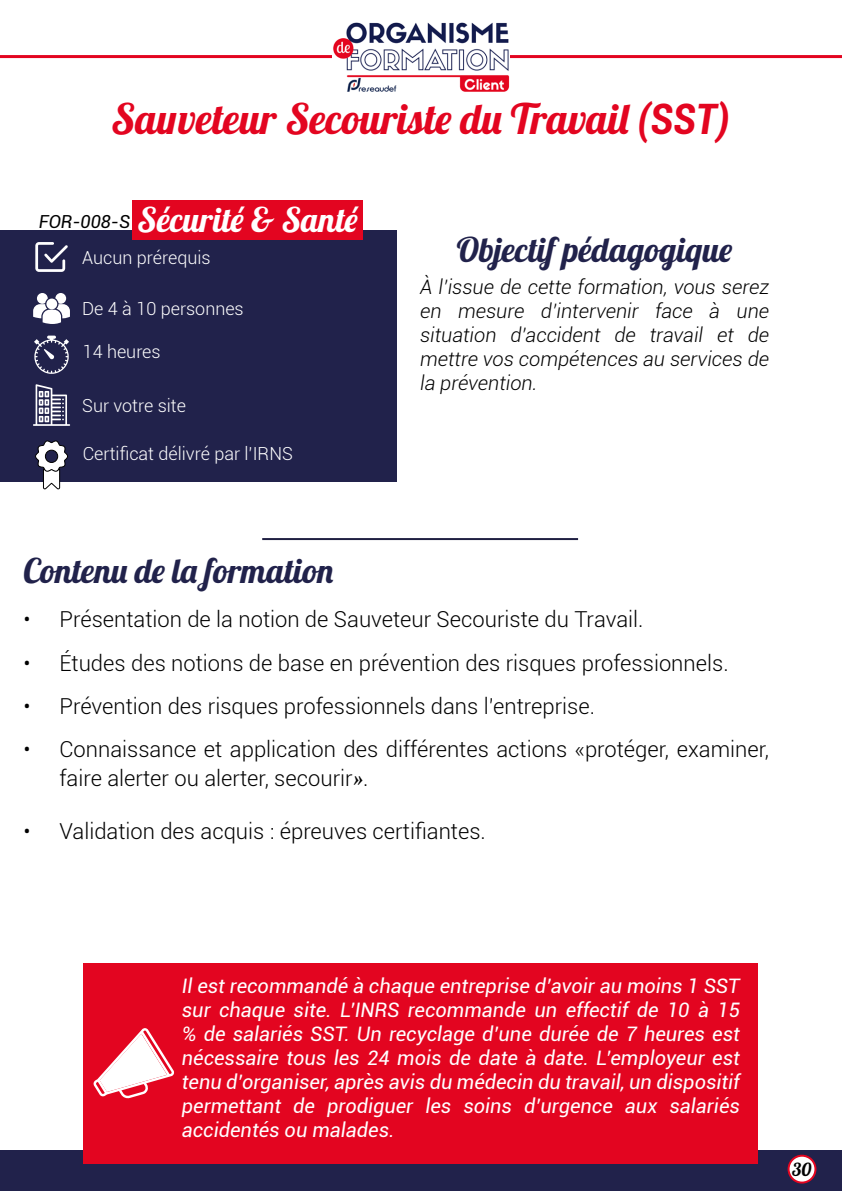
<style>
.page{position:relative;width:842px;height:1191px;background:#fff}
.page>*{position:absolute;margin:0;border:0;box-sizing:border-box;transform-origin:0 0}
.t1{font:42px "Lobster 1.4";letter-spacing:.02em;color:#e30520}
.t2{font:34px "Lobster 1.4";color:#21224b}
.t3{font:34px "Lobster 1.4";letter-spacing:.015em;color:#fff}
.t4{font:300 22px/28.8px "Roboto";color:#000}
.t5{font:italic 20px/24px "Roboto";color:#fff;text-align:justify}
.t6{font:italic 300 20px/24px "Roboto";color:#000;text-align:justify}
.t7{font:300 18px "Roboto";color:#fff}
.t8{font:italic 18px "Roboto";color:#000}
.t9{font:18px "Lobster 1.4";color:#000}
.s1{font-family:"Roboto";font-weight:700;font-style:italic;font-stretch:condensed}
.s2{font-family:"Minion Pro";font-weight:700;font-style:italic;font-stretch:condensed;font-size:24px}
</style>
<div class="page">
<div style="left:0;top:1150px;width:842px;height:41px;background:#21224b"></div>
<div style="left:788px;top:1155px;width:27px;height:27px;background:#fff;border-radius:50%"></div>
<div style="left:787px;top:1154px;width:29px;height:29px;border:2px solid #e30520;border-radius:50%"></div>
<hr style="left:0;top:55px;width:842px;height:3px;background:#e30520">
<img style="left:332px;top:22px;width:178px;height:69px">
<hr style="left:841px;top:229px;width:1px;height:252px;background:#21224b">
<hr style="left:262px;top:538px;width:316px;height:2px;background:#1f1f43">
<div style="left:0;top:230px;width:397px;height:251px;background:#21224b"></div>
<svg style="left:35px;top:440px;width:34px;height:50px"></svg>
<svg style="left:33px;top:293px;width:37px;height:31px"></svg>
<svg style="left:35px;top:242px;width:33px;height:30px"></svg>
<svg style="left:33px;top:384px;width:37px;height:42px"></svg>
<div style="left:83px;top:963px;width:674px;height:200px;background:#e30520"></div>
<svg style="left:93px;top:1028px;width:81px;height:70px"></svg>
<svg style="left:34px;top:335px;width:35px;height:39px"></svg>
<div style="left:132px;top:200px;width:231px;height:40px;background:#e30520"></div>
<h1 class="t1" style="left:111px;top:92px;width:620px">Sauveteur Secouriste du Travail <span class="s1">(SST)</span></h1>
<p class="t8" style="left:39px;top:209px;width:93px">FOR-008-S</p>
<h2 class="t3" style="left:138px;top:198px;width:222px">Sécurité &amp; Santé</h2>
<p class="t7" style="left:82px;top:245px;width:130px">Aucun prérequis</p>
<p class="t7" style="left:82px;top:296px;width:163px">De 4 à 10 personnes</p>
<p class="t7" style="left:83px;top:339px;width:80px">14 heures</p>
<p class="t7" style="left:82px;top:393px;width:105px">Sur votre site</p>
<p class="t7" style="left:83px;top:441px;width:212px">Certificat délivré par l’IRNS</p>
<h2 class="t2" style="left:456px;top:228px;width:277px">Objectif pédagogique</h2>
<p class="t6" style="left:420px;top:274px;width:350px">À l’issue de cette formation, vous serez en mesure d’intervenir face à une situation d’accident de travail et de mettre vos compétences au services de la prévention.</p>
<h2 class="t2" style="left:24px;top:549px;width:311px">Contenu de la formation</h2>
<p class="t4" style="left:24px;top:604px;width:621px">• Présentation de la notion de Sauveteur Secouriste du Travail.</p>
<p class="t4" style="left:24px;top:647px;width:706px">• Études des notions de base en prévention des risques professionnels.</p>
<p class="t4" style="left:24px;top:691px;width:573px">• Prévention des risques professionnels dans l’entreprise.</p>
<p class="t4" style="left:60px;top:734px;width:711px;text-indent:-36px">• Connaissance et application des différentes actions «protéger, examiner, faire alerter ou alerter, secourir<span class="s2">»</span>.</p>
<p class="t4" style="left:24px;top:816px;width:464px">• Validation des acquis : épreuves certifiantes.</p>
<p class="t5" style="left:182px;top:972px;width:560px">Il est recommandé à chaque entreprise d’avoir au moins 1 SST sur chaque site. L’INRS recommande un effectif de 10 à 15 % de salariés SST. Un recyclage d’une durée de 7 heures est nécessaire tous les 24 mois de date à date. L’employeur est tenu d’organiser, après avis du médecin du travail, un dispositif permettant de prodiguer les soins d’urgence aux salariés accidentés ou malades.</p>
<p class="t9" style="left:792px;top:1157px;width:21px">30</p>
</div>
